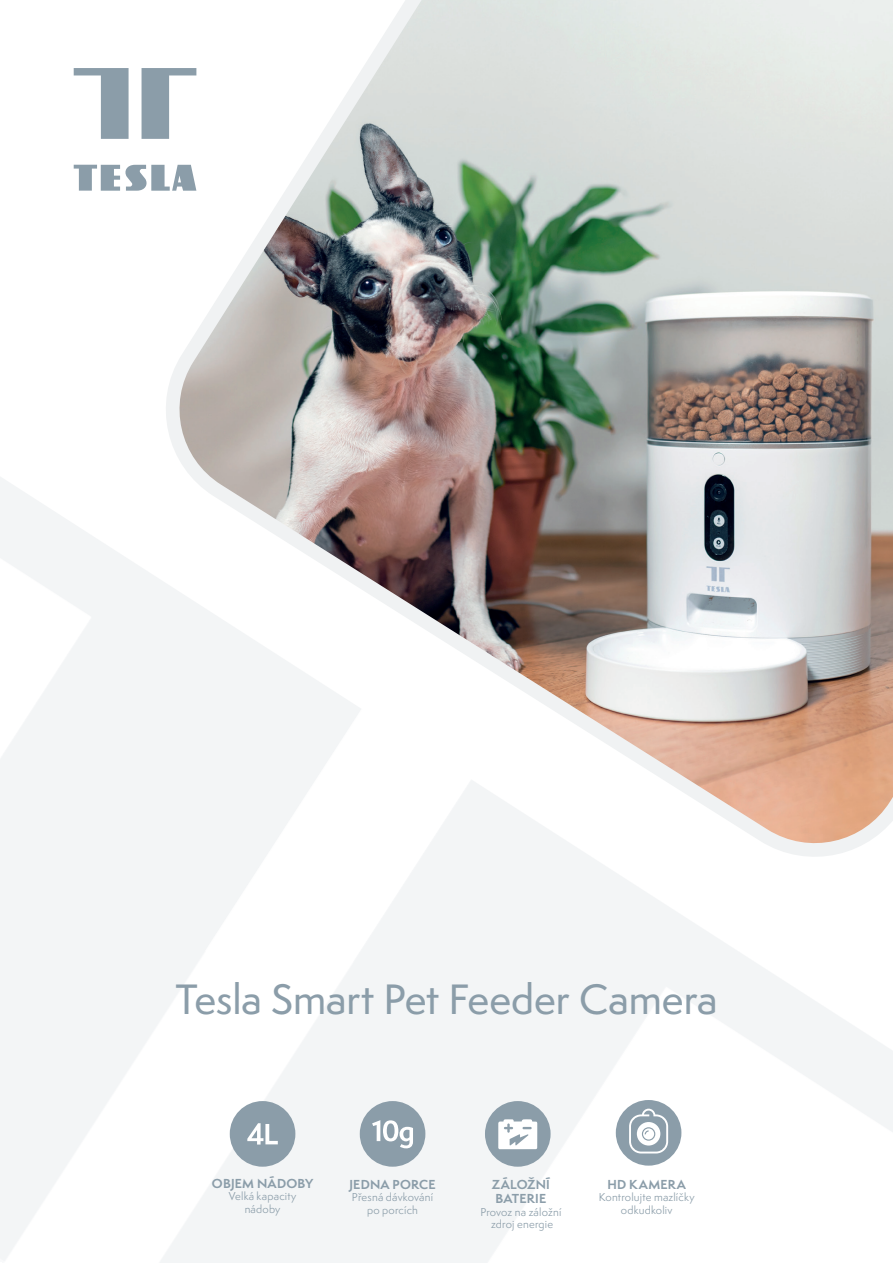
<style>
.page{position:relative;width:893px;height:1263px;background:#fff}
.page>*{position:absolute;margin:0;border:0;box-sizing:border-box;transform-origin:0 0}
.t1{font:500 39px "Semplicita Pro";color:#8b9da9}
.t2{font:700 12px/14.4px "Semplicita Pro";letter-spacing:.015em;color:#8b9da9;text-align:center}
.t3{font:10.5px/12.6px "Semplicita Pro";letter-spacing:.015em;color:#8b9da9;text-align:center}
</style>
<div class="page">
<svg style="left:74px;top:165px;width:85px;height:26px"></svg>
<svg style="left:74px;top:68px;width:55px;height:71px"></svg>
<svg style="left:142px;top:68px;width:17px;height:71px"></svg>
<div style="left:360px;top:1101px;width:65px;height:66px;background:#8b9da9;border-radius:50%"></div>
<div style="left:230px;top:1101px;width:65px;height:66px;background:#8b9da9;border-radius:50%"></div>
<img style="left:159px;top:0;width:734px;height:882px">
<svg style="left:372px;top:1120px;width:41px;height:28px"></svg>
<svg style="left:247px;top:1123px;width:31px;height:21px"></svg>
<div style="left:616px;top:1100px;width:65px;height:65px;background:#8b9da9;border-radius:50%"></div>
<svg style="left:629px;top:1109px;width:39px;height:44px"></svg>
<div style="left:485px;top:1101px;width:66px;height:66px;background:#8b9da9;border-radius:50%"></div>
<svg style="left:498px;top:1119px;width:39px;height:30px"></svg>
<h1 class="t1" style="left:176px;top:971px;width:543px">Tesla Smart Pet Feeder Camera</h1>
<p class="t2" style="left:212px;top:1175px;width:103px">OBJEM NÁDOBY</p>
<p class="t3" style="left:229px;top:1190px;width:69px">Velká kapacity nádoby</p>
<p class="t2" style="left:349px;top:1177px;width:88px">JEDNA PORCE</p>
<p class="t3" style="left:352px;top:1191px;width:83px">Přesná dávkování po porcích</p>
<p class="t2" style="left:492px;top:1177px;width:60px">ZÁLOŽNÍ<br>BATERIE</p>
<p class="t3" style="left:480px;top:1205px;width:83px">Provoz na záložní zdroj energie</p>
<p class="t2" style="left:607px;top:1177px;width:80px">HD KAMERA</p>
<p class="t3" style="left:599px;top:1191px;width:97px">Kontrolujte mazlíčky odkudkoliv</p>
</div>
